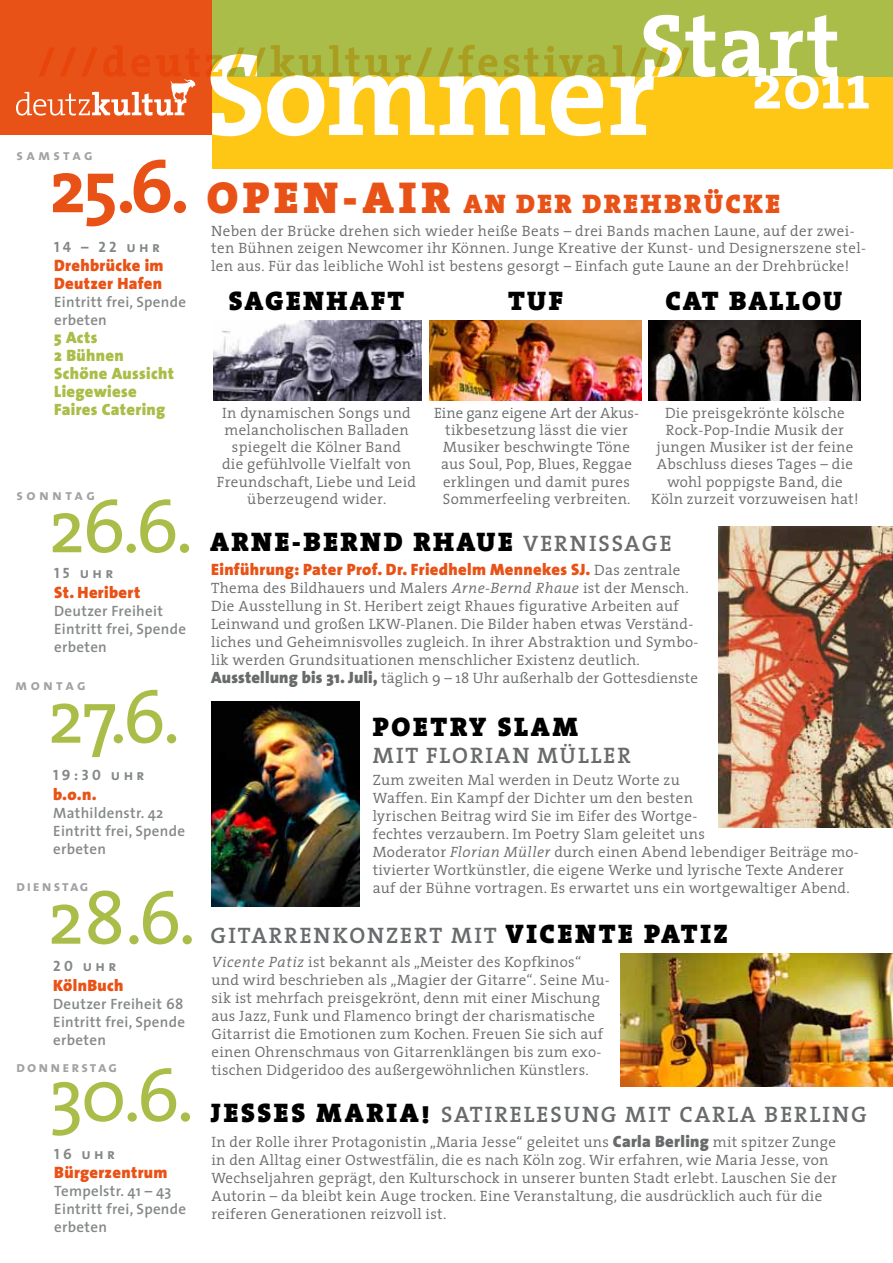
<style>
.page{position:relative;width:893px;height:1263px;background:#fff}
.page>*{position:absolute;margin:0;border:0;box-sizing:border-box;transform-origin:0 0}
.t1{font:75px "The Serif";letter-spacing:-.03em;color:#aabd48}
.t2{font:27px "The Serif Black Caps";letter-spacing:.085em;color:#000}
.t3{font:27px "The Serif Black Caps";letter-spacing:.085em;color:#e95216}
.t4{font:22.5px "The Serif Semi Bold Caps";letter-spacing:.085em;color:#686a6b}
.t5{font:900 16.5px/18px "The Sans";letter-spacing:.02em;color:#e95216}
.t6{font:900 16.5px/18px "The Sans";letter-spacing:.02em;color:#aabd48}
.t7{font:300 15px/18px "The Serif";letter-spacing:.02em;color:#686a6b}
.t8{font:600 15px/18px "The Sans";letter-spacing:.02em;color:#848986}
.t9{font:15px "The Sans Bold Caps";letter-spacing:.225em;color:#848986}
.t10{font:15px "The Sans Bold Caps";letter-spacing:.14em;color:#a1a3a1}
.t11{font:15px "The Sans Bold Caps";letter-spacing:.115em;color:#a1a3a1}
.t12{font:15px "The Sans Bold Caps";letter-spacing:.21em;color:#a1a3a1}
.t13{font:15px "The Sans Bold Caps";letter-spacing:.22em;color:#a1a3a1}
.t14{font:15px "The Sans Bold Caps";letter-spacing:.175em;color:#a1a3a1}
.s1{font-family:"The Serif";font-weight:700;font-size:75px}
.s2{font-size:45px}
.s3{font-family:"The Serif Semi Bold Caps";font-size:22.5px;color:#686a6b}
.s4{font-family:"The Serif";font-weight:300;font-size:15px;color:#686a6b}
.s5{font-style:italic}
.s6{font-family:"The Sans";font-weight:900;font-size:16.5px}
.s7{font-family:"The Serif Black Caps";font-size:27px;color:#000}
</style>
<div class="page">
<img style="left:213px;top:321px;width:209px;height:80px">
<img style="left:429px;top:321px;width:212px;height:80px">
<img style="left:648px;top:321px;width:212px;height:80px">
<img style="left:211px;top:702px;width:149px;height:204px">
<img style="left:719px;top:526px;width:174px;height:301px">
<img style="left:620px;top:953px;width:273px;height:133px">
<div style="left:0;top:0;width:213px;height:135px;background:#e95216"></div>
<div style="left:213px;top:0;width:680px;height:168px;background:#fec715"></div>
<div style="left:212px;top:0;width:681px;height:76px;background:#aabd48"></div>
<svg style="left:722px;top:15px;width:147px;height:94px"></svg>
<svg style="left:16px;top:45px;width:183px;height:71px"></svg>
<svg style="left:206px;top:15px;width:509px;height:121px"></svg>
<p class="t12" style="left:17px;top:143px;width:78px">samstag</p>
<h2 class="t3" style="left:50px;top:181px;width:732px"><span class="s1">25.6.</span> <span class="s2">OPEN-AIR</span> AN DER DREHBRÜCKE</h2>
<p class="t7" style="left:211px;top:222px;width:656px;line-height:17.2px">Neben der Brücke drehen sich wieder heiße Beats – drei Bands machen Laune, auf der zwei&shy;ten Bühnen zeigen Newcomer ihr Können. Junge Kreative der Kunst- und Designerszene stel&shy;len aus. Für das leibliche Wohl ist bestens gesorgt – Einfach gute Laune an der Drehbrücke!</p>
<p class="t9" style="left:54px;top:234px;width:107px">14 – 22 uhr</p>
<p class="t5" style="left:54px;top:256px;width:111px">Drehbrücke im<br>Deutzer Hafen</p>
<p class="t8" style="left:54px;top:293px;width:133px">Eintritt frei, Spende erbeten</p>
<p class="t6" style="left:54px;top:328px;width:121px">5 Acts<br>2 Bühnen<br>Schöne Aussicht<br>Liegewiese<br>Faires Catering</p>
<h2 class="t2" style="left:229px;top:278px;width:177px">SAGENHAFT</h2>
<h2 class="t2" style="left:508px;top:278px;width:56px">TUF</h2>
<h2 class="t2" style="left:665px;top:278px;width:178px">CAT BALLOU</h2>
<p class="t7" style="left:217px;top:403px;width:201px;line-height:17.2px;text-align:center">In dynamischen Songs und melancholischen Balladen spiegelt die Kölner Band<br>die gefühlvolle Vielfalt von<br>Freundschaft, Liebe und Leid überzeugend wider.</p>
<p class="t7" style="left:434px;top:403px;width:206px;line-height:17.2px;text-align:center">Eine ganz eigene Art der Akus&shy;tikbesetzung lässt die vier<br>Musiker beschwingte Töne aus Soul, Pop, Blues, Reggae erklingen und damit pures<br>Sommerfeeling verbreiten.</p>
<p class="t7" style="left:651px;top:403px;width:209px;line-height:17.2px;text-align:center">Die preisgekrönte kölsche<br>Rock-Pop-Indie Musik der jungen Musiker ist der feine<br>Abschluss dieses Tages – die wohl poppigste Band, die<br>Köln zurzeit vorzuweisen hat!</p>
<p class="t13" style="left:17px;top:482px;width:80px">sonntag</p>
<h1 class="t1" style="left:49px;top:464px;width:146px">26.6.</h1>
<h2 class="t2" style="left:210px;top:519px;width:463px">ARNE-BERND RHAUE <span class="s3">VERNISSAGE</span></h2>
<p class="t9" style="left:54px;top:561px;width:60px">15 uhr</p>
<p class="t5" style="left:54px;top:583px;width:88px">St. Heribert</p>
<p class="t8" style="left:54px;top:602px;width:133px">Deutzer Freiheit<br>Eintritt frei, Spende erbeten</p>
<p class="t14" style="left:15px;top:673px;width:72px">montag</p>
<h1 class="t1" style="left:48px;top:655px;width:134px">27.6.</h1>
<p class="t9" style="left:53px;top:763px;width:93px">19:30 uhr</p>
<p class="t5" style="left:53px;top:785px;width:45px">b.o.n.</p>
<p class="t8" style="left:53px;top:804px;width:133px">Mathildenstr. 42<br>Eintritt frei, Spende erbeten</p>
<p class="t11" style="left:16px;top:874px;width:74px">dienstag</p>
<h1 class="t1" style="left:48px;top:856px;width:149px">28.6.</h1>
<p class="t9" style="left:53px;top:953px;width:64px">20 uhr</p>
<p class="t5" style="left:53px;top:975px;width:72px">KölnBuch</p>
<p class="t8" style="left:53px;top:994px;width:133px;text-align:justify">Deutzer Freiheit 68<br>Eintritt frei, Spende erbeten</p>
<h1 class="t1" style="left:49px;top:1033px;width:146px">30.6.</h1>
<p class="t10" style="left:16px;top:1054px;width:102px">donnerstag</p>
<p class="t9" style="left:54px;top:1141px;width:62px">16 uhr</p>
<p class="t5" style="left:54px;top:1163px;width:115px">Bürgerzentrum</p>
<p class="t8" style="left:54px;top:1182px;width:133px">Tempelstr. 41 – 43<br>Eintritt frei, Spende erbeten</p>
<p class="t5" style="left:211px;top:560px;width:471px">Einführung: Pater Prof. Dr. Friedhelm Mennekes SJ. <span class="s4">Das zentrale</span></p>
<p class="t7" style="left:211px;top:578px;width:489px">Thema des Bildhauers und Malers <span class="s5">Arne-Bernd Rhaue</span> ist der Mensch.<br>Die Ausstellung in St. Heribert zeigt Rhaues figurative Arbeiten auf Leinwand und großen LKW-Planen. Die Bilder haben etwas Verständ&shy;liches und Geheimnisvolles zugleich. In ihrer Abstraktion und Symbo&shy;lik werden Grundsituationen menschlicher Existenz deutlich.<br><span class="s6">Ausstellung bis 31. Juli,</span> täglich 9 – 18 Uhr außerhalb der Gottesdienste</p>
<h2 class="t2" style="left:373px;top:704px;width:207px">POETRY SLAM</h2>
<h3 class="t4" style="left:373px;top:736px;width:260px">MIT FLORIAN MÜLLER</h3>
<p class="t7" style="left:373px;top:770px;width:488px">Zum zweiten Mal werden in Deutz Worte zu<br>Waffen. Ein Kampf der Dichter um den besten<br>lyrischen Beitrag wird Sie im Eifer des Wortge-<br>fechtes verzaubern. Im Poetry Slam geleitet uns<br>Moderator <span class="s5">Florian Müller</span> durch einen Abend lebendiger Beiträge mo&shy;tivierter Wortkünstler, die eigene Werke und lyrische Texte Anderer auf der Bühne vortragen. Es erwartet uns ein wortgewaltiger Abend.</p>
<h3 class="t4" style="left:210px;top:917px;width:519px">GITARRENKONZERT MIT <span class="s7">VICENTE PATIZ</span></h3>
<p class="t7" style="left:211px;top:952px;width:400px"><span class="s5">Vicente Patiz</span> ist bekannt als „Meister des Kopfkinos“ und wird beschrieben als „Magier der Gitarre“. Seine Mu&shy;sik ist mehrfach preisgekrönt, denn mit einer Mischung aus Jazz, Funk und Flamenco bringt der charismatische Gitarrist die Emotionen zum Kochen. Freuen Sie sich auf einen Ohrenschmaus von Gitarrenklängen bis zum exo&shy;tischen Didgeridoo des außergewöhnlichen Künstlers.</p>
<h3 class="t4" style="left:210px;top:1095px;width:658px"><span class="s7">JESSES MARIA!</span> SATIRELESUNG MIT CARLA BERLING</h3>
<p class="t7" style="left:211px;top:1132px;width:627px">In der Rolle ihrer Protagonistin „Maria Jesse“ geleitet uns <span class="s6">Carla Berling</span> mit spitzer Zunge in den Alltag einer Ostwestfälin, die es nach Köln zog. Wir erfahren, wie Maria Jesse, von Wechseljahren geprägt, den Kulturschock in unserer bunten Stadt erlebt. Lauschen Sie der Autorin – da bleibt kein Auge trocken. Eine Veranstaltung, die ausdrücklich auch für die reiferen Generationen reizvoll ist.</p>
</div>
